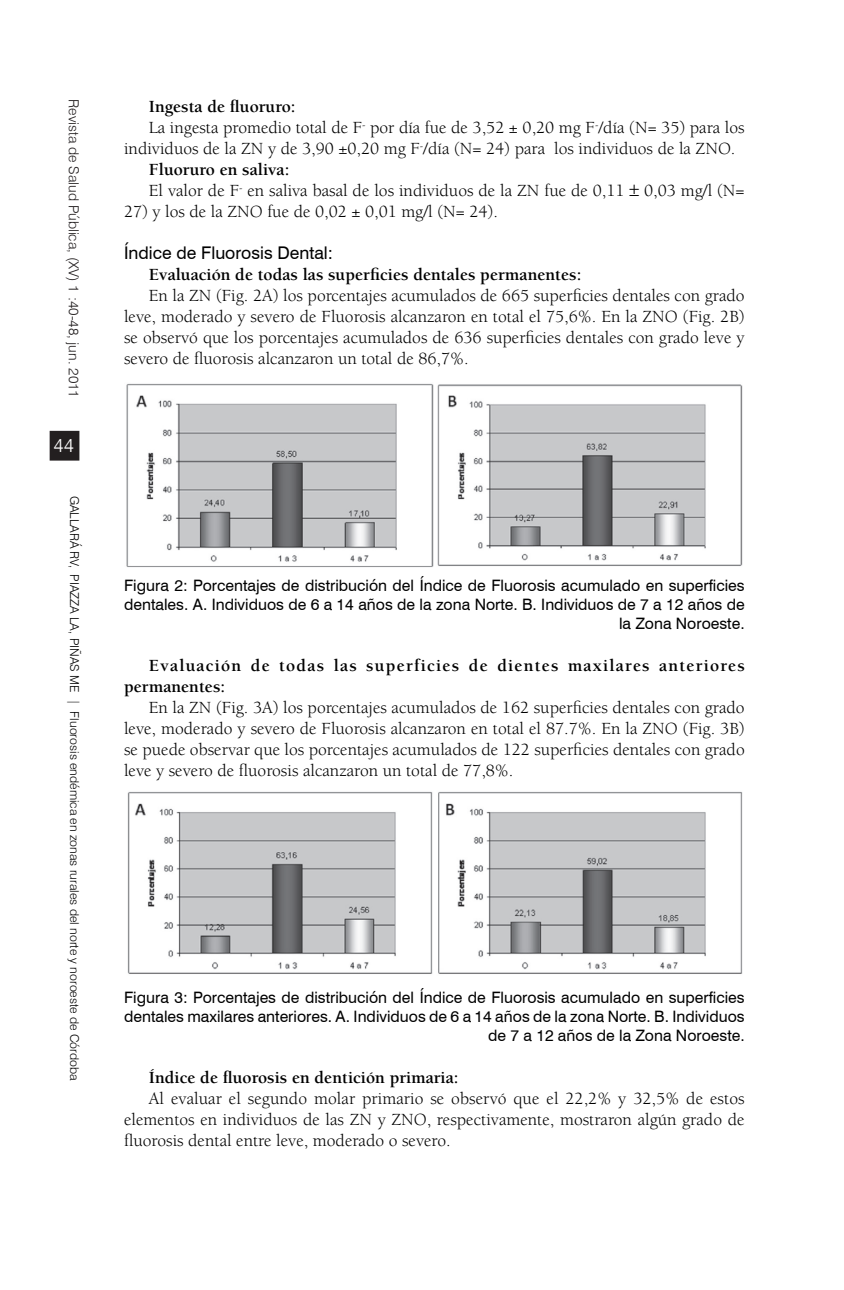
<style>
.page{position:relative;width:844px;height:1290px;background:#fff}
.page>*{position:absolute;margin:0;border:0;box-sizing:border-box;transform-origin:0 0}
.t1{font:300 19.25px "Swiss 721 BT";color:#fff}
.t2{font:17.5px/21px "Berkeley";color:#000;text-align:justify}
.t3{font:700 17.5px "Berkeley";color:#000}
.t4{font:700 17.5px/21px "Berkeley";letter-spacing:.07em;color:#000}
.t5{font:17.5px "Swiss 721 BT";color:#000}
.t6{font:15.75px/18.9px "Swiss 721 BT";color:#000;text-align:right}
.t7{font:300 14px "Swiss 721 BT";color:#231f20}
.t8{font:300 12.25px "Swiss 721 BT";color:#000}
</style>
<div class="page">
<div style="left:50px;top:432px;width:28px;height:28px;background:#231f20"></div>
<div style="left:50px;top:431px;width:29px;height:30px;border:2px solid #231f20"></div>
<img style="left:126px;top:383px;width:617px;height:184px">
<img style="left:127px;top:791px;width:616px;height:183px">
<p class="t7" style="left:82px;top:99px;width:300px;rotate:90deg">Revista de Salud Pública, (XV) 1 :40-48, jun. 2011</p>
<p class="t1" style="left:54px;top:433px;width:22px">44</p>
<p class="t8" style="left:82px;top:496px;width:586px;rotate:90deg">Gallará RV, Piazza LA, Pi ñas ME | Fluorosis endémica en zonas rurales del norte y noroeste de Córdoba</p>
<p class="t3" style="left:149px;top:98px;width:148px">Ingesta de fluoruro:</p>
<p class="t2" style="left:149px;top:118px;width:597px">La ingesta promedio total de F<sup>-</sup> por día fue de 3,52 ± 0,20 mg F<sup>-</sup>/día (N= 35) para los</p>
<p class="t2" style="left:124px;top:139px;width:612px">individuos de la ZN y de 3,90 ±0,20 mg F<sup>-</sup>/día (N= 24) para los individuos de la ZNO.</p>
<p class="t3" style="left:149px;top:161px;width:142px">Fluoruro en saliva:</p>
<p class="t2" style="left:149px;top:181px;width:597px">El valor de F<sup>-</sup> en saliva basal de los individuos de la ZN fue de 0,11 0,03 mg/l (N=</p>
<p class="t2" style="left:124px;top:202px;width:375px">27) y los de la ZNO fue de 0,02 ± 0,01 mg/l (N= 24).</p>
<p class="t5" style="left:124px;top:242px;width:210px">Índice de Fluorosis Dental:</p>
<p class="t3" style="left:149px;top:266px;width:434px">Evaluación de todas las superficies dentales permanentes:</p>
<p class="t2" style="left:124px;top:286px;width:622px;text-indent:25px">En la ZN (Fig. 2A) los porcentajes acumulados de 665 superficies dentales con grado leve, moderado y severo de Fluorosis alcanzaron en total el 75,6%. En la ZNO (Fig. 2B) se observó que los porcentajes acumulados de 636 superficies dentales con grado leve y severo de fluorosis alcanzaron un total de 86,7%.</p>
<p class="t6" style="left:124px;top:576px;width:622px">Figura 2: Porcentajes de distribución del Índice de Fluorosis acumulado en superficies dentales. A. Individuos de 6 a 14 años de la zona Norte. B. Individuos de 7 a 12 años de la Zona Noroeste.</p>
<p class="t4" style="left:124px;top:655px;width:622px;text-indent:25px">Evaluación de todas las superficies de dientes maxilares anteriores permanentes:</p>
<p class="t2" style="left:124px;top:697px;width:622px;text-indent:25px">En la ZN (Fig. 3A) los porcentajes acumulados de 162 superficies dentales con grado leve, moderado y severo de Fluorosis alcanzaron en total el 87.7%. En la ZNO (Fig. 3B) se puede observar que los porcentajes acumulados de 122 superficies dentales con grado leve y severo de fluorosis alcanzaron un total de 77,8%.</p>
<p class="t6" style="left:124px;top:988px;width:622px">Figura 3: Porcentajes de distribución del Índice de Fluorosis acumulado en superficies dentales maxilares anteriores. A. Individuos de 6 a 14 años de la zona Norte. B. Individuos de 7 a 12 años de la Zona Noroeste.</p>
<p class="t3" style="left:149px;top:1068px;width:311px">Índice de fluorosis en dentición primaria:</p>
<p class="t2" style="left:124px;top:1088px;width:622px;text-indent:25px">Al evaluar el segundo molar primario se observó que el 22,2% y 32,5% de estos elementos en individuos de las ZN y ZNO, respectivamente, mostraron algún grado de fluorosis dental entre leve, moderado o severo.</p>
</div>
